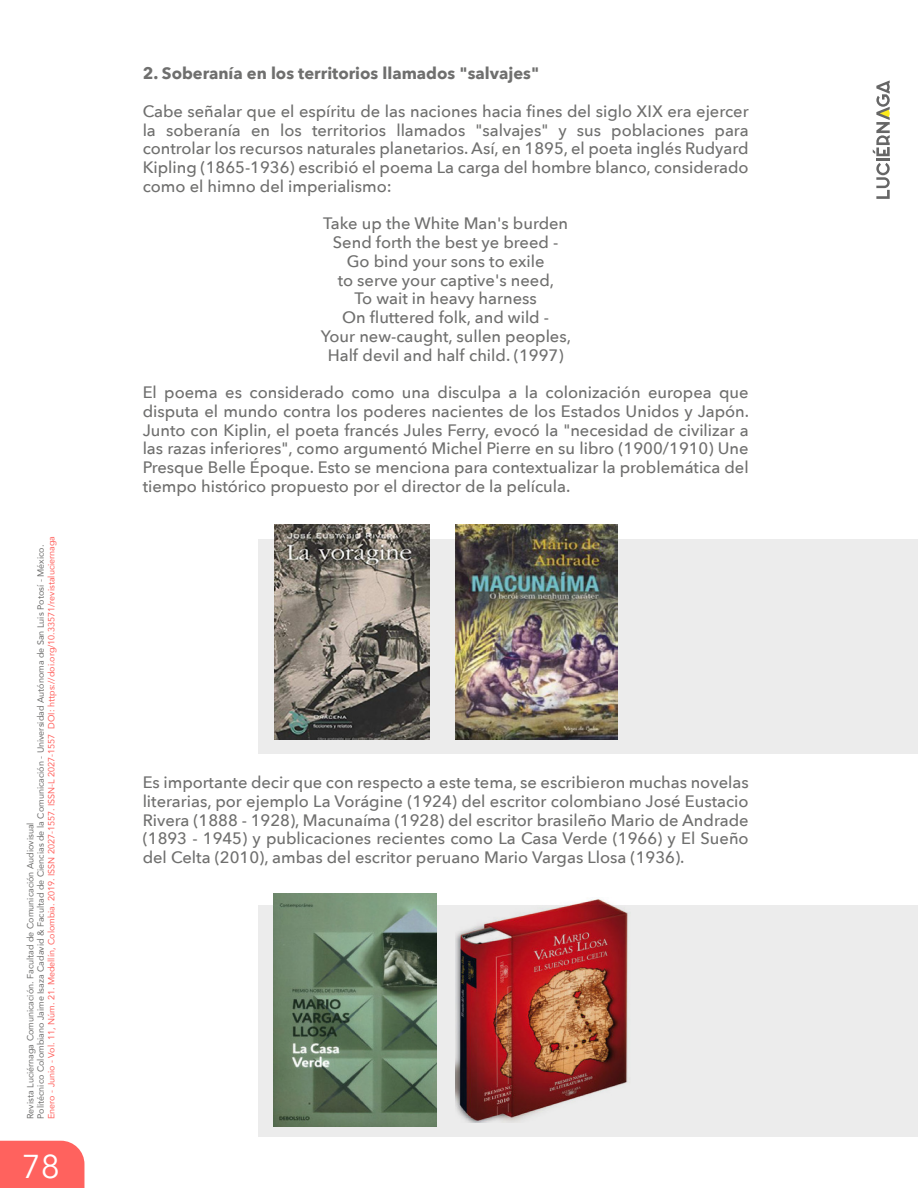
<style>
.page{position:relative;width:918px;height:1188px;background:#fff}
.page>*{position:absolute;margin:0;border:0;box-sizing:border-box;transform-origin:0 0}
.t1{font:33px "Avenir Next";color:#fff}
.t2{font:500 16.5px/18.8px "Avenir Next";color:#6f6f6e;text-align:justify}
.t3{font:700 16.5px "Avenir Next";color:#6f6f6e}
.t4{font:9px/10.5px "Avenir";color:#6f6f6e}
.t5{font:9px "Avenir";color:#ff625e}
</style>
<div class="page">
<div style="left:0;top:1141px;width:84px;height:47px;background:#ff625e"></div>
<svg style="left:876px;top:163px;width:14px;height:36px"></svg>
<hr style="left:876px;top:158px;width:14px;height:3px;background:#666">
<svg style="left:873px;top:80px;width:17px;height:76px"></svg>
<div style="left:258px;top:540px;width:660px;height:214px;background:#ececec"></div>
<img style="left:274px;top:525px;width:156px;height:214px">
<img style="left:455px;top:525px;width:163px;height:214px">
<div style="left:258px;top:905px;width:660px;height:231px;background:#ececec"></div>
<img style="left:273px;top:893px;width:164px;height:233px">
<img style="left:455px;top:898px;width:173px;height:224px">
<p class="t4" style="left:25px;top:1119px;width:576px;rotate:-90deg">Revista Luciérnaga Comunicación. Facultad de Comunicación Audiovisual<br>Politécnico Colombiano Jaime Isaza Cadavid &amp; Facultad de Ciencias de la Comunicación - Universidad Autónoma de San Luis Potosí - México.</p>
<p class="t5" style="left:44px;top:1119px;width:585px;rotate:-90deg">Enero - Junio - Vol. 11, Núm. 21. Medellín, Colombia. 2019. ISSN 2027-1557. ISSN-L 2027-1557 DOI: https://doi.org/10.33571/revistaluciernaga</p>
<h1 class="t1" style="left:22px;top:1138px;width:40px">78</h1>
<p class="t3" style="left:143px;top:59px;width:398px">2. Soberanía en los territorios llamados "salvajes"</p>
<p class="t2" style="left:143px;top:101px;width:608px">Cabe señalar que el espíritu de las naciones hacia fines del siglo XIX era ejercer la soberanía en los territorios llamados "salvajes" y sus poblaciones para controlar los recursos naturales planetarios. Así, en 1895, el poeta inglés Rudyard Kipling (1865-1936) escribió el poema La carga del hombre blanco, considerado como el himno del imperialismo:</p>
<p class="t2" style="left:321px;top:214px;width:252px;text-align:center">Take up the White Man's burden<br>Send forth the best ye breed -<br>Go bind your sons to exile<br>to serve your captive's need,<br>To wait in heavy harness<br>On fluttered folk, and wild -<br>Your new-caught, sullen peoples,<br>Half devil and half child. (1997)</p>
<p class="t2" style="left:143px;top:382px;width:608px">El poema es considerado como una disculpa a la colonización europea que disputa el mundo contra los poderes nacientes de los Estados Unidos y Japón.<br>Junto con Kiplin, el poeta francés Jules Ferry, evocó la "necesidad de civilizar a las razas inferiores", como argumentó Michel Pierre en su libro (1900/1910) Une Presque Belle Époque. Esto se menciona para contextualizar la problemática del tiempo histórico propuesto por el director de la película.</p>
<p class="t2" style="left:143px;top:773px;width:608px">Es importante decir que con respecto a este tema, se escribieron muchas novelas literarias, por ejemplo La Vorágine (1924) del escritor colombiano José Eustacio Rivera (1888 - 1928), Macunaíma (1928) del escritor brasileño Mario de Andrade (1893 - 1945) y publicaciones recientes como La Casa Verde (1966) y El Sueño del Celta (2010), ambas del escritor peruano Mario Vargas Llosa (1936).</p>
</div>
